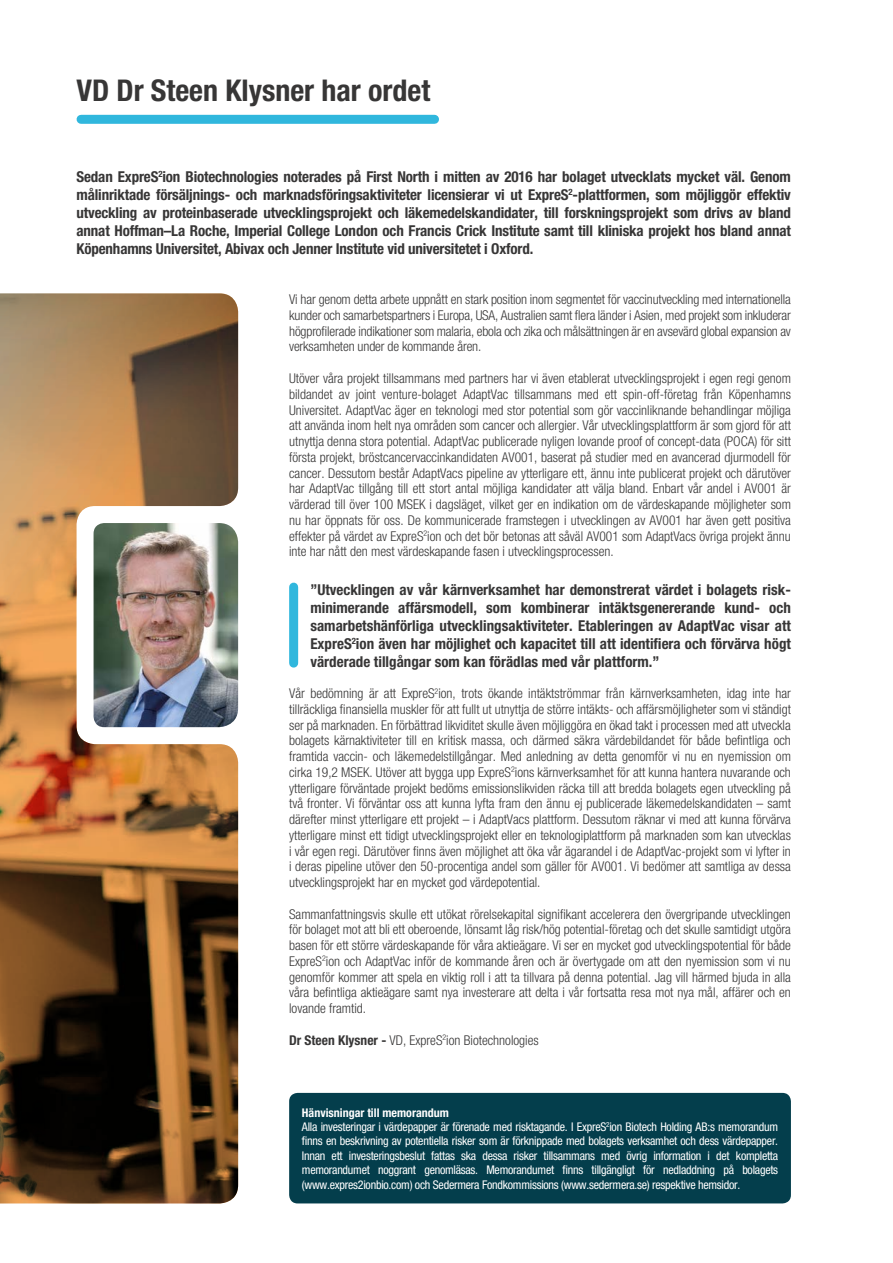
<style>
.page{position:relative;width:893px;height:1263px;background:#fff}
.page>*{position:absolute;margin:0;border:0;box-sizing:border-box;transform-origin:0 0}
.t1{font:700 condensed 30px "Helvetica Neue";color:#373636}
.t2{font:700 condensed 15px/18px "Helvetica Neue";letter-spacing:-.005em;color:#373636;text-align:justify}
.t3{font:300 condensed 13.5px/15.8px "Helvetica Neue";color:#373636;text-align:justify}
.t4{font:condensed 12px/14.4px "Helvetica Neue";letter-spacing:-.02em;color:#fff}
.s1{font-weight:700}
</style>
<div class="page">
<img style="left:0;top:293px;width:238px;height:910px">
<div style="left:289px;top:1093px;width:502px;height:110px;background:#043e4c;border-radius:9px"></div>
<img style="left:94px;top:523px;width:144px;height:204px">
<img style="left:0;top:887px;width:54px;height:316px">
<div style="left:81px;top:115px;width:354px;height:9px;background:#30b7dd"></div>
<div style="left:289px;top:587px;width:9px;height:76px;background:#30b7dd"></div>
<h1 class="t1" style="left:77px;top:72px;width:355px">VD Dr Steen Klysner har ordet</h1>
<p class="t2" style="left:77px;top:168px;width:716px">Sedan ExpreS<sup>2</sup>ion Biotechnologies noterades på First North i mitten av 2016 har bolaget utvecklats mycket väl. Genom målinriktade försäljnings- och marknadsföringsaktiviteter licensierar vi ut ExpreS<sup>2</sup>-plattformen, som möjliggör effektiv utveckling av proteinbaserade utvecklingsprojekt och läkemedelskandidater, till forskningsprojekt som drivs av bland annat Hoffman–La Roche, Imperial College London och Francis Crick Institute samt till kliniska projekt hos bland annat Köpenhamns Universitet, Abivax och Jenner Institute vid universitetet i Oxford.</p>
<p class="t3" style="left:289px;top:291px;width:503px">Vi har genom detta arbete uppnått en stark position inom segmentet för vaccinutveckling med internationella kunder och samarbetspartners i Europa, USA, Australien samt flera länder i Asien, med projekt som inkluderar högprofilerade indikationer som malaria, ebola och zika och målsättningen är en avsevärd global expansion av verksamheten under de kommande åren.</p>
<p class="t3" style="left:289px;top:370px;width:503px">Utöver våra projekt tillsammans med partners har vi även etablerat utvecklingsprojekt i egen regi genom bildandet av joint venture-bolaget AdaptVac tillsammans med ett spin-off-företag från Köpenhamns Universitet. AdaptVac äger en teknologi med stor potential som gör vaccinliknande behandlingar möjliga att använda inom helt nya områden som cancer och allergier. Vår utvecklingsplattform är som gjord för att utnyttja denna stora potential. AdaptVac publicerade nyligen lovande proof of concept-data (POCA) för sitt första projekt, bröstcancervaccinkandidaten AV001, baserat på studier med en avancerad djurmodell för cancer. Dessutom består AdaptVacs pipeline av ytterligare ett, ännu inte publicerat projekt och därutöver har AdaptVac tillgång till ett stort antal möjliga kandidater att välja bland. Enbart vår andel i AV001 är värderad till över 100 MSEK i dagsläget, vilket ger en indikation om de värdeskapande möjligheter som nu har öppnats för oss. De kommunicerade framstegen i utvecklingen av AV001 har även gett positiva effekter på värdet av ExpreS<sup>2</sup>ion och det bör betonas att såväl AV001 som AdaptVacs övriga projekt ännu inte har nått den mest värdeskapande fasen i utvecklingsprocessen.</p>
<p class="t2" style="left:310px;top:580px;width:482px">”Utvecklingen av vår kärnverksamhet har demonstrerat värdet i bolagets risk&shy;minimerande affärsmodell, som kombinerar intäktsgenererande kund- och samarbetshänförliga utvecklingsaktiviteter. Etableringen av AdaptVac visar att ExpreS<sup>2</sup>ion även har möjlighet och kapacitet till att identifiera och förvärva högt värderade tillgångar som kan förädlas med vår plattform.”</p>
<p class="t3" style="left:289px;top:685px;width:503px">Vår bedömning är att ExpreS<sup>2</sup>ion, trots ökande intäktströmmar från kärnverksamheten, idag inte har tillräckliga finansiella muskler för att fullt ut utnyttja de större intäkts- och affärsmöjligheter som vi ständigt ser på marknaden. En förbättrad likviditet skulle även möjliggöra en ökad takt i processen med att utveckla bolagets kärnaktiviteter till en kritisk massa, och därmed säkra värdebildandet för både befintliga och framtida vaccin- och läkemedelstillgångar. Med anledning av detta genomför vi nu en nyemission om cirka 19,2 MSEK. Utöver att bygga upp ExpreS<sup>2</sup>ions kärnverksamhet för att kunna hantera nuvarande och ytterligare förväntade projekt bedöms emissionslikviden räcka till att bredda bolagets egen utveckling på två fronter. Vi förväntar oss att kunna lyfta fram den ännu ej publicerade läkemedelskandidaten – samt därefter minst ytterligare ett projekt – i AdaptVacs plattform. Dessutom räknar vi med att kunna förvärva ytterligare minst ett tidigt utvecklingsprojekt eller en teknologiplattform på marknaden som kan utvecklas i vår egen regi. Därutöver finns även möjlighet att öka vår ägarandel i de AdaptVac-projekt som vi lyfter in i deras pipeline utöver den 50-procentiga andel som gäller för AV001. Vi bedömer att samtliga av dessa utvecklingsprojekt har en mycket god värdepotential.</p>
<p class="t3" style="left:289px;top:906px;width:503px">Sammanfattningsvis skulle ett utökat rörelsekapital signifikant accelerera den övergripande utvecklingen för bolaget mot att bli ett oberoende, lönsamt låg risk/hög potential-företag och det skulle samtidigt utgöra basen för ett större värdeskapande för våra aktieägare. Vi ser en mycket god utvecklingspotential för både ExpreS<sup>2</sup>ion och AdaptVac inför de kommande åren och är övertygade om att den nyemission som vi nu genomför kommer att spela en viktig roll i att ta tillvara på denna potential. Jag vill härmed bjuda in alla våra befintliga aktieägare samt nya investerare att delta i vår fortsatta resa mot nya mål, affärer och en lovande framtid.</p>
<p class="t3" style="left:289px;top:1032px;width:251px"><span class="s1">Dr Steen Klysner -</span> VD, ExpreS<sup>2</sup>ion Biotechnologies</p>
<p class="t4" style="left:302px;top:1105px;width:478px"><span class="s1">Hänvisningar till memorandum<br></span>Alla investeringar i värdepapper är förenade med risktagande. I ExpreS<sup>2</sup>ion Biotech Holding AB:s memorandum finns en beskrivning av potentiella risker som är förknippade med bolagets verksamhet och dess värdepapper.<br>Innan ett investeringsbeslut fattas ska dessa risker tillsammans med övrig information i det kompletta memorandumet noggrant genomläsas. Memorandumet finns tillgängligt för nedladdning på bolagets (www.expres2ionbio.com) och Sedermera Fondkommissions (www.sedermera.se) respektive hemsidor.</p>
</div>
